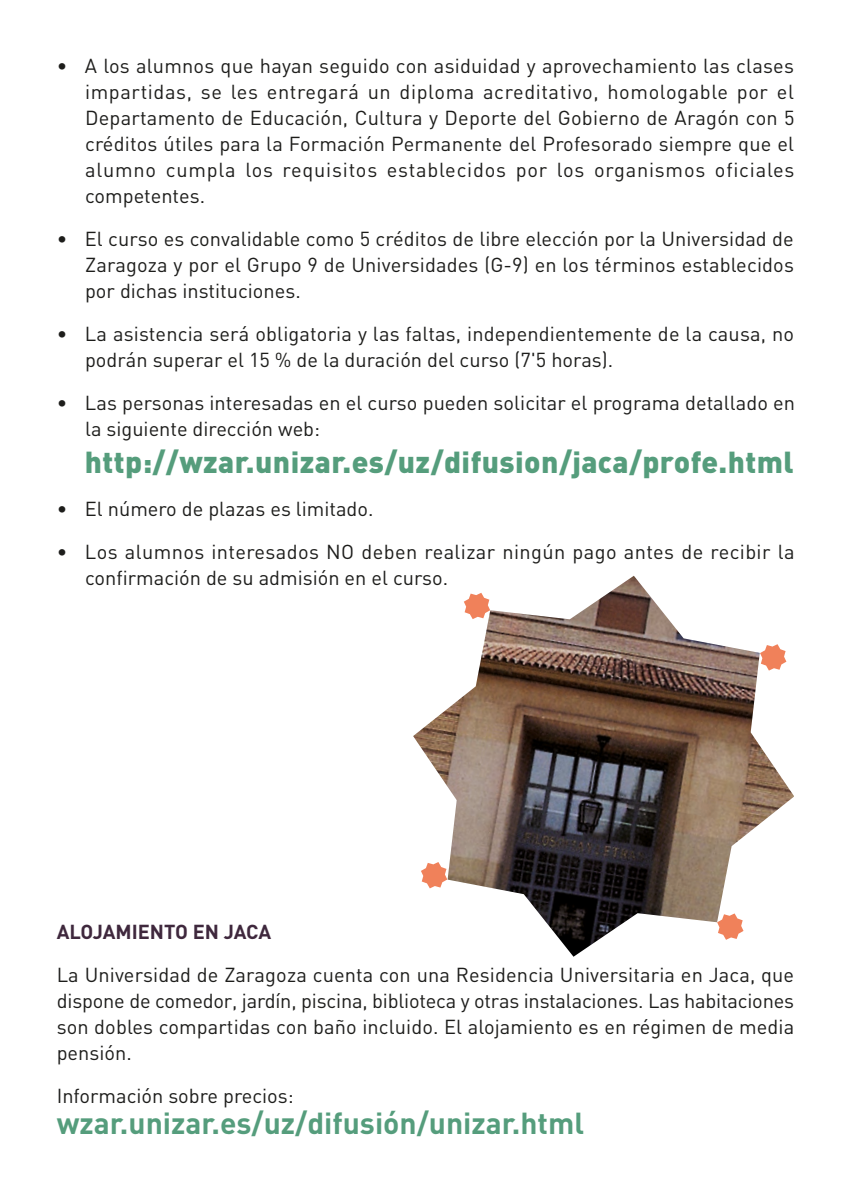
<style>
.page{position:relative;width:851px;height:1191px;background:#fff}
.page>*{position:absolute;margin:0;border:0;box-sizing:border-box;transform-origin:0 0}
.t1{font:900 30px "DIN";letter-spacing:.015em;color:#559d7c}
.t2{font:700 30px "DIN";color:#559d7c}
.t3{font:20px/26px "DIN";color:#1d1d1b;text-align:justify}
.t4{font:20px/26px "DIN";letter-spacing:.02em;color:#1d1d1b}
.t5{font:700 20px "DIN";letter-spacing:-.005em;color:#3f283d}
</style>
<div class="page">
<img style="left:413px;top:576px;width:381px;height:380px">
<svg style="left:463px;top:593px;width:27px;height:26px"></svg>
<svg style="left:759px;top:644px;width:27px;height:26px"></svg>
<svg style="left:421px;top:862px;width:26px;height:26px"></svg>
<svg style="left:717px;top:913px;width:26px;height:26px"></svg>
<p class="t3" style="left:85px;top:55px;width:711px;text-indent:-28px">• A los alumnos que hayan seguido con asiduidad y aprovechamiento las clases impartidas, se les entregará un diploma acreditativo, homologable por el Departamento de Educación, Cultura y Deporte del Gobierno de Aragón con 5 créditos útiles para la Formación Permanente del Profesorado siempre que el alumno cumpla los requisitos establecidos por los organismos oficiales competentes.</p>
<p class="t3" style="left:85px;top:228px;width:710px;text-indent:-28px">• El curso es convalidable como 5 créditos de libre elección por la Universidad de Zaragoza y por el Grupo 9 de Universidades (G-9) en los términos establecidos por dichas instituciones.</p>
<p class="t3" style="left:85px;top:323px;width:710px;text-indent:-28px">• La asistencia será obligatoria y las faltas, independientemente de la causa, no podrán superar el 15 % de la duración del curso (7'5 horas).</p>
<p class="t3" style="left:85px;top:392px;width:711px;text-indent:-28px">• Las personas interesadas en el curso pueden solicitar el programa detallado en la siguiente dirección web:</p>
<h1 class="t1" style="left:85px;top:452px;width:710px">http://wzar.unizar.es/uz/difusion/jaca/profe.html</h1>
<p class="t3" style="left:57px;top:498px;width:318px">• El número de plazas es limitado.</p>
<p class="t4" style="left:85px;top:541px;width:711px;text-indent:-28px">• Los alumnos interesados NO deben realizar ningún pago antes de recibir la confirmación de su admisión en el curso.</p>
<p class="t5" style="left:57px;top:924px;width:216px">ALOJAMIENTO EN JACA</p>
<p class="t3" style="left:57px;top:963px;width:739px">La Universidad de Zaragoza cuenta con una Residencia Universitaria en Jaca, que dispone de comedor, jardín, piscina, biblioteca y otras instalaciones. Las habitaciones son dobles compartidas con baño incluido. El alojamiento es en régimen de media pensión.</p>
<p class="t3" style="left:57px;top:1084px;width:238px">Información sobre precios:</p>
<h1 class="t2" style="left:57px;top:1112px;width:529px">wzar.unizar.es/uz/difusión/unizar.html</h1>
</div>
